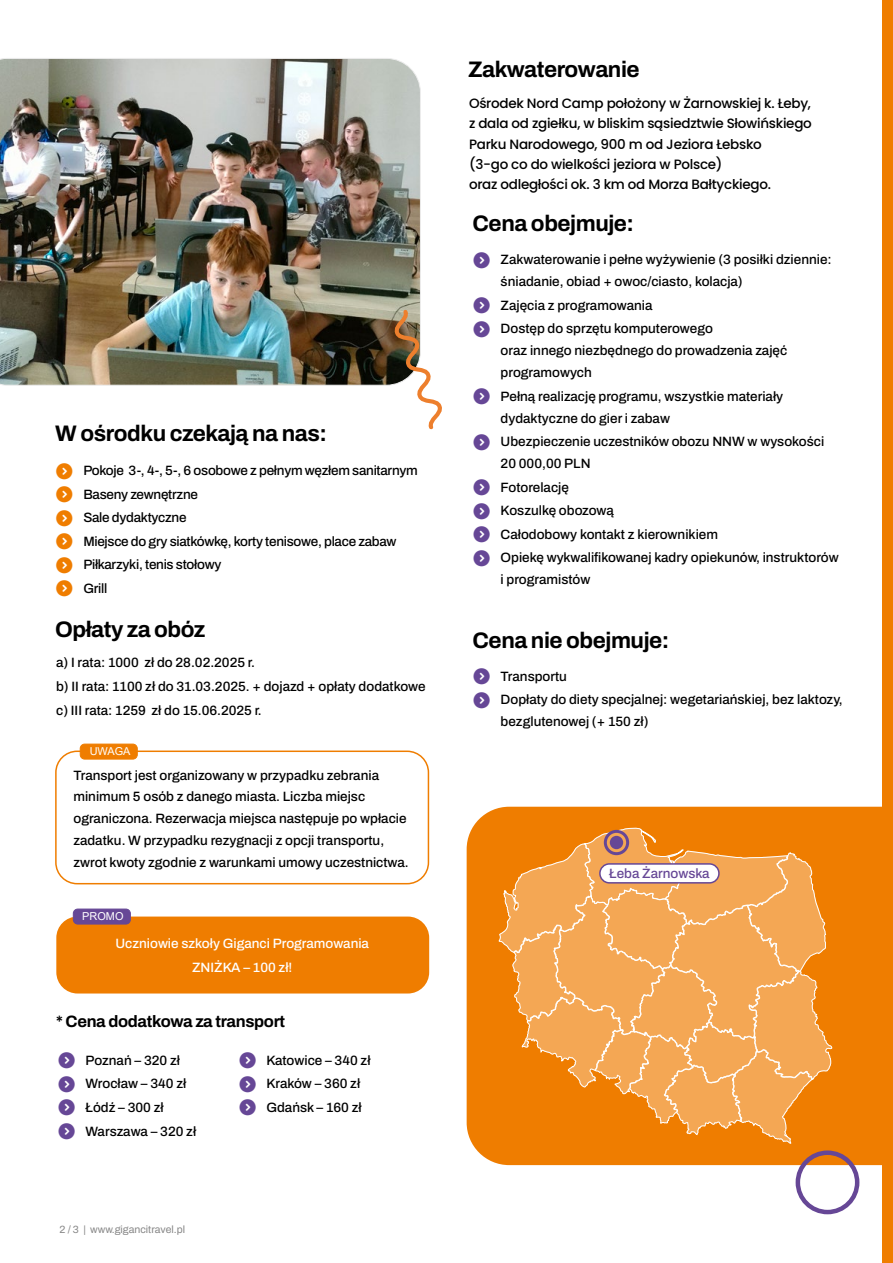
<style>
.page{position:relative;width:893px;height:1263px;background:#fff}
.page>*{position:absolute;margin:0;border:0;box-sizing:border-box;transform-origin:0 0}
.t1{font:700 22.5px "Archivo";letter-spacing:-.02em;color:#000}
.t2{font:700 16.5px "Archivo";letter-spacing:-.02em;color:#000}
.t3{font:500 13.5px/23.5px "Archivo";color:#000}
.t4{font:500 13.5px/20.2px "Poppins";letter-spacing:-.02em;color:#000}
.t5{font:500 13.5px/23.5px "Archivo";letter-spacing:-.02em;color:#000}
.t6{font:500 13.5px/23.5px "Archivo";color:#fff;text-align:center}
.t7{font:500 13.5px "Archivo";color:#664796}
.t8{font:10.95px "Arial";color:#fff}
.t9{font:10.5px "Archivo";color:#878787}
</style>
<div class="page">
<img style="left:0;top:58px;width:421px;height:327px">
<div style="left:882px;top:0;width:11px;height:1263px;background:#ef7d00"></div>
<div style="left:55px;top:750px;width:374px;height:134px;border:2px solid #ef7d00;border-radius:21px"></div>
<div style="left:80px;top:744px;width:57px;height:15px;background:#ef7d00;border-radius:4px"></div>
<div style="left:80px;top:744px;width:57px;height:15px;border:1px solid #ef7d00;border-radius:4px"></div>
<div style="left:56px;top:916px;width:373px;height:77px;background:#ef7d00;border-radius:21px"></div>
<div style="left:73px;top:909px;width:57px;height:15px;background:#664796;border-radius:4px"></div>
<div style="left:73px;top:909px;width:58px;height:15px;border:1px solid #664796;border-radius:4px"></div>
<svg style="left:394px;top:308px;width:48px;height:122px"></svg>
<div style="left:467px;top:807px;width:415px;height:358px;background:#ef7d00"></div>
<svg style="left:498px;top:828px;width:335px;height:316px;background:#f29e42"></svg>
<div style="left:610px;top:836px;width:13px;height:13px;background:#664796;border-radius:50%"></div>
<div style="left:604px;top:830px;width:25px;height:25px;border:3px solid #664796;border-radius:50%"></div>
<div style="left:600px;top:864px;width:119px;height:19px;background:#fff;border-radius:9px"></div>
<div style="left:599px;top:863px;width:121px;height:20px;border:2px solid #664796;border-radius:9px"></div>
<div style="left:796px;top:1150px;width:63px;height:64px;border:4px solid #664796;border-radius:50%"></div>
<h1 class="t1" style="left:55px;top:416px;width:273px">W ośrodku czekają na nas:</h1>
<p class="t5" style="left:83px;top:459px;width:336px">Pokoje 3-, 4-, 5-, 6 osobowe z pełnym węzłem sanitarnym<br>Baseny zewnętrzne<br>Sale dydaktyczne<br>Miejsce do gry siatkówkę, korty tenisowe, place zabaw<br>Piłkarzyki, tenis stołowy<br>Grill</p>
<h1 class="t1" style="left:55px;top:613px;width:152px">Opłaty za obóz</h1>
<p class="t3" style="left:56px;top:651px;width:371px">a) I rata: 1000 zł do 28.02.2025 r.<br>b) II rata: 1100 zł do 31.03.2025. + dojazd + opłaty dodatkowe c) III rata: 1259 zł do 15.06.2025 r.</p>
<p class="t8" style="left:90px;top:744px;width:42px">UWAGA</p>
<p class="t3" style="left:74px;top:764px;width:337px;line-height:21.8px">Transport jest organizowany w przypadku zebrania minimum 5 osób z danego miasta. Liczba miejsc ograniczona. Rezerwacja miejsca następuje po wpłacie zadatku. W przypadku rezygnacji z opcji transportu, zwrot kwoty zgodnie z warunkami umowy uczestnictwa.</p>
<p class="t8" style="left:82px;top:909px;width:43px">PROMO</p>
<p class="t6" style="left:115px;top:932px;width:255px">Uczniowie szkoły Giganci Programowania<br>ZNIŻKA – 100 zł!</p>
<p class="t2" style="left:56px;top:1009px;width:230px">* Cena dodatkowa za transport</p>
<p class="t3" style="left:86px;top:1048px;width:112px">Poznań – 320 zł<br>Wrocław – 340 zł<br>Łódź – 300 zł<br>Warszawa – 320 zł</p>
<p class="t9" style="left:60px;top:1221px;width:127px">2 / 3 | www.gigancitravel.pl</p>
<p class="t3" style="left:266px;top:1048px;width:106px">Katowice – 340 zł<br>Kraków – 360 zł<br>Gdańsk – 160 zł</p>
<h1 class="t1" style="left:468px;top:52px;width:173px">Zakwaterowanie</h1>
<p class="t4" style="left:469px;top:93px;width:344px">Ośrodek Nord Camp położony w Żarnowskiej k. Łeby, z dala od zgiełku, w bliskim sąsiedztwie Słowińskiego Parku Narodowego, 900 m od Jeziora Łebsko<br>(3-go co do wielkości jeziora w Polsce)<br>oraz odległości ok. 3 km od Morza Bałtyckiego.</p>
<h1 class="t1" style="left:473px;top:206px;width:163px">Cena obejmuje:</h1>
<p class="t3" style="left:501px;top:249px;width:333px;line-height:21.9px">Zakwaterowanie i pełne wyżywienie (3 posiłki dziennie: śniadanie, obiad + owoc/ciasto, kolacja)</p>
<p class="t3" style="left:501px;top:293px;width:214px">Zajęcia z programowania<br>Dostęp do sprzętu komputerowego</p>
<p class="t3" style="left:501px;top:340px;width:288px;line-height:21.9px">oraz innego niezbędnego do prowadzenia zajęć programowych</p>
<p class="t3" style="left:501px;top:385px;width:284px;line-height:21.9px">Pełną realizację programu, wszystkie materiały dydaktyczne do gier i zabaw</p>
<p class="t3" style="left:501px;top:431px;width:325px;line-height:21.9px">Ubezpieczenie uczestników obozu NNW w wysokości<br>20 000,00 PLN</p>
<p class="t3" style="left:501px;top:475px;width:340px">Fotorelację<br>Koszulkę obozową<br>Całodobowy kontakt z kierownikiem<br>Opiekę wykwalifikowanej kadry opiekunów, instruktorów</p>
<p class="t3" style="left:501px;top:568px;width:91px">i programistów</p>
<h1 class="t1" style="left:473px;top:624px;width:198px">Cena nie obejmuje:</h1>
<p class="t3" style="left:501px;top:664px;width:343px">Transportu<br>Dopłaty do diety specjalnej: wegetariańskiej, bez laktozy,</p>
<p class="t3" style="left:501px;top:710px;width:149px">bezglutenowej (+ 150 zł)</p>
<p class="t7" style="left:609px;top:863px;width:102px">Łeba Żarnowska</p>
</div>
